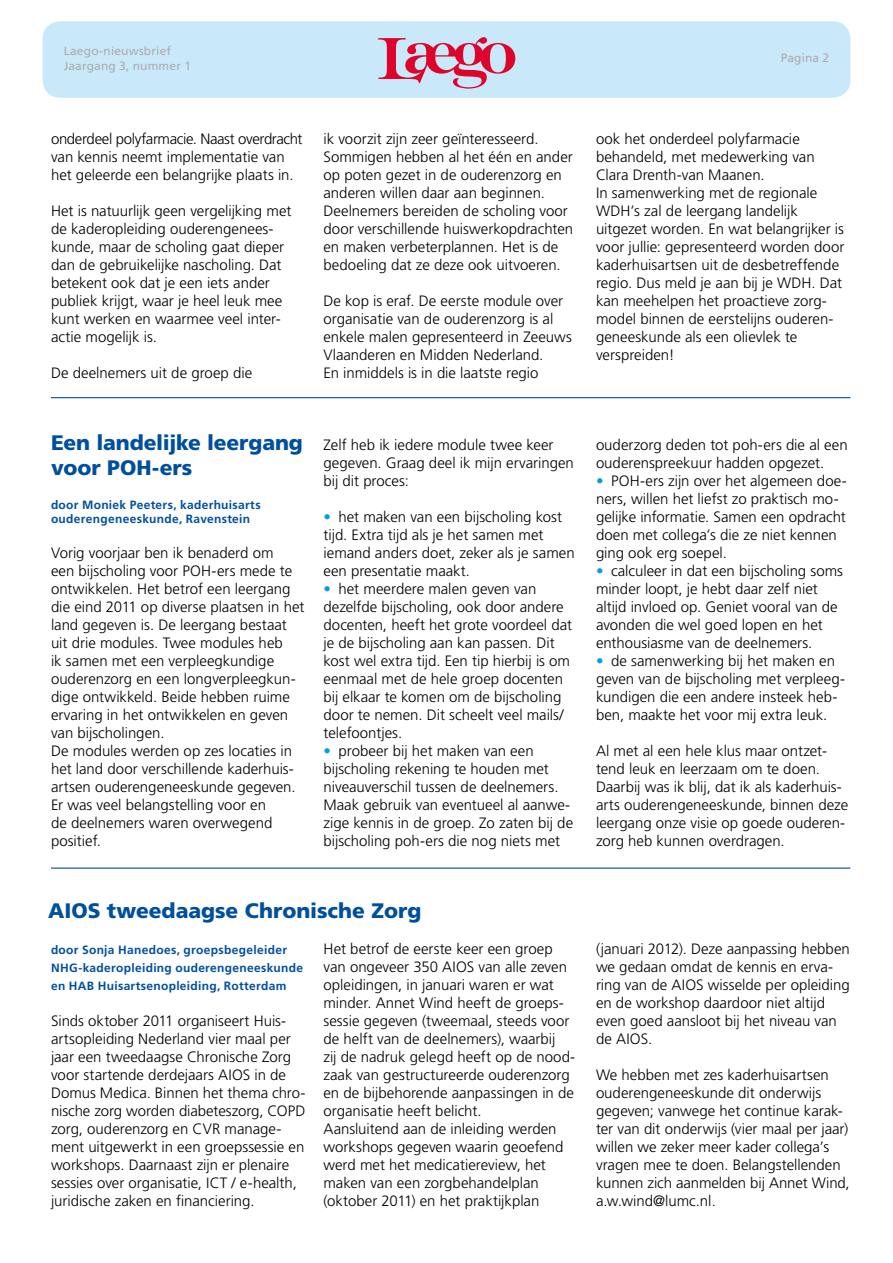
<style>
.page{position:relative;width:893px;height:1263px;background:#fff}
.page>*{position:absolute;margin:0;border:0;box-sizing:border-box;transform-origin:0 0}
.t1{font:900 21px/25.2px "Frutiger";letter-spacing:-.005em;color:#004f9f}
.t2{font:300 15px/18px "Frutiger";color:#000}
.t3{font:700 12px/18px "Frutiger";letter-spacing:.025em;color:#004f9f}
.t4{font:12px/15px "Frutiger";letter-spacing:.01em;color:#acabab}
.s1{color:#009fe3}
</style>
<div class="page">
<div style="left:43px;top:21px;width:807px;height:77px;background:#c9e9fb;border-radius:18px"></div>
<svg style="left:378px;top:37px;width:137px;height:52px"></svg>
<hr style="left:51px;top:397px;width:799px;height:1px;background:#004f9f">
<hr style="left:51px;top:867px;width:799px;height:2px;background:#004f9f">
<p class="t4" style="left:64px;top:44px;width:129px">Laego-nieuwsbrief<br>Jaargang 3, nummer 1</p>
<p class="t4" style="left:781px;top:51px;width:50px">Pagina 2</p>
<p class="t2" style="left:51px;top:130px;width:253px">onderdeel polyfarmacie. Naast overdracht van kennis neemt implementatie van het geleerde een belangrijke plaats in.</p>
<p class="t2" style="left:51px;top:202px;width:242px">Het is natuurlijk geen vergelijking met de kaderopleiding ouderengenees&shy;kunde, maar de scholing gaat dieper dan de gebruikelijke nascholing. Dat betekent ook dat je een iets ander publiek krijgt, waar je heel leuk mee kunt werken en waarmee veel inter&shy;actie mogelijk is.</p>
<p class="t2" style="left:51px;top:364px;width:203px">De deelnemers uit de groep die</p>
<p class="t2" style="left:323px;top:130px;width:251px">ik voorzit zijn zeer geïnteresseerd.<br>Sommigen hebben al het één en ander op poten gezet in de ouderenzorg en anderen willen daar aan beginnen.<br>Deelnemers bereiden de scholing voor door verschillende huiswerkopdrachten en maken verbeterplannen. Het is de bedoeling dat ze deze ook uitvoeren.</p>
<p class="t2" style="left:323px;top:292px;width:250px">De kop is eraf. De eerste module over organisatie van de ouderenzorg is al enkele malen gepresenteerd in Zeeuws Vlaanderen en Midden Nederland.<br>En inmiddels is in die laatste regio</p>
<h1 class="t1" style="left:51px;top:430px;width:253px">Een landelijke leergang voor POH-ers</h1>
<p class="t3" style="left:51px;top:497px;width:211px;line-height:14.4px">door Moniek Peeters, kaderhuisarts ouderengeneeskunde, Ravenstein</p>
<p class="t2" style="left:51px;top:544px;width:255px">Vorig voorjaar ben ik benaderd om<br>een bijscholing voor POH-ers mede te ontwikkelen. Het betrof een leergang die eind 2011 op diverse plaatsen in het land gegeven is. De leergang bestaat uit drie modules. Twee modules heb<br>ik samen met een verpleegkundige ouderenzorg en een longverpleegkun&shy;dige ontwikkeld. Beide hebben ruime ervaring in het ontwikkelen en geven van bijscholingen.<br>De modules werden op zes locaties in het land door verschillende kaderhuis&shy;artsen ouderengeneeskunde gegeven.<br>Er was veel belangstelling voor en<br>de deelnemers waren overwegend positief.</p>
<p class="t2" style="left:323px;top:436px;width:252px">Zelf heb ik iedere module twee keer gegeven. Graag deel ik mijn ervaringen bij dit proces:</p>
<p class="t2" style="left:323px;top:508px;width:253px"><span class="s1">•</span> het maken van een bijscholing kost tijd. Extra tijd als je het samen met iemand anders doet, zeker als je samen een presentatie maakt.</p>
<p class="t2" style="left:323px;top:580px;width:250px"><span class="s1">•</span> het meerdere malen geven van dezelfde bijscholing, ook door andere docenten, heeft het grote voordeel dat je de bijscholing aan kan passen. Dit kost wel extra tijd. Een tip hierbij is om eenmaal met de hele groep docenten bij elkaar te komen om de bijscholing door te nemen. Dit scheelt veel mails/ telefoontjes.</p>
<p class="t2" style="left:323px;top:742px;width:251px"><span class="s1">•</span> probeer bij het maken van een bijscholing rekening te houden met niveauverschil tussen de deelnemers.<br>Maak gebruik van eventueel al aanwe&shy;zige kennis in de groep. Zo zaten bij de bijscholing poh-ers die nog niets met</p>
<h1 class="t1" style="left:48px;top:898px;width:375px">AIOS tweedaagse Chronische Zorg</h1>
<p class="t2" style="left:596px;top:130px;width:250px">ook het onderdeel polyfarmacie behandeld, met medewerking van Clara Drenth-van Maanen.<br>In samenwerking met de regionale WDH’s zal de leergang landelijk uitgezet worden. En wat belangrijker is voor jullie: gepresenteerd worden door kaderhuisartsen uit de desbetreffende regio. Dus meld je aan bij je WDH. Dat kan meehelpen het proactieve zorg&shy;model binnen de eerstelijns ouderen&shy;geneeskunde als een olievlek te verspreiden!</p>
<p class="t2" style="left:596px;top:436px;width:253px">ouderzorg deden tot poh-ers die al een ouderenspreekuur hadden opgezet.</p>
<p class="t2" style="left:596px;top:472px;width:252px"><span class="s1">•</span> POH-ers zijn over het algemeen doe&shy;ners, willen het liefst zo praktisch mo&shy;gelijke informatie. Samen een opdracht doen met collega’s die ze niet kennen ging ook erg soepel.</p>
<p class="t2" style="left:596px;top:562px;width:248px"><span class="s1">•</span> calculeer in dat een bijscholing soms minder loopt, je hebt daar zelf niet altijd invloed op. Geniet vooral van de avonden die wel goed lopen en het enthousiasme van de deelnemers.</p>
<p class="t2" style="left:596px;top:652px;width:251px"><span class="s1">•</span> de samenwerking bij het maken en geven van de bijscholing met verpleeg&shy;kundigen die een andere insteek heb&shy;ben, maakte het voor mij extra leuk.</p>
<p class="t2" style="left:596px;top:742px;width:254px">Al met al een hele klus maar ontzet&shy;tend leuk en leerzaam om te doen.<br>Daarbij was ik blij, dat ik als kaderhuis&shy;arts ouderengeneeskunde, binnen deze leergang onze visie op goede ouderen&shy;zorg heb kunnen overdragen.</p>
<p class="t3" style="left:51px;top:941px;width:254px">door Sonja Hanedoes, groepsbegeleider<br>NHG-kaderopleiding ouderengeneeskunde en HAB Huisartsenopleiding, Rotterdam</p>
<p class="t2" style="left:51px;top:1012px;width:256px">Sinds oktober 2011 organiseert Huis&shy;artsopleiding Nederland vier maal per jaar een tweedaagse Chronische Zorg voor startende derdejaars AIOS in de Domus Medica. Binnen het thema chro&shy;nische zorg worden diabeteszorg, COPD zorg, ouderenzorg en CVR manage&shy;ment uitgewerkt in een groepssessie en workshops. Daarnaast zijn er plenaire sessies over organisatie, ICT / e-health, juridische zaken en financiering.</p>
<p class="t2" style="left:323px;top:940px;width:253px">Het betrof de eerste keer een groep van ongeveer 350 AIOS van alle zeven opleidingen, in januari waren er wat minder. Annet Wind heeft de groeps&shy;sessie gegeven (tweemaal, steeds voor de helft van de deelnemers), waarbij<br>zij de nadruk gelegd heeft op de nood&shy;zaak van gestructureerde ouderenzorg en de bijbehorende aanpassingen in de organisatie heeft belicht.<br>Aansluitend aan de inleiding werden workshops gegeven waarin geoefend werd met het medicatiereview, het maken van een zorgbehandelplan (oktober 2011) en het praktijkplan</p>
<p class="t2" style="left:596px;top:940px;width:255px">(januari 2012). Deze aanpassing hebben we gedaan omdat de kennis en erva&shy;ring van de AIOS wisselde per opleiding en de workshop daardoor niet altijd even goed aansloot bij het niveau van de AIOS.</p>
<p class="t2" style="left:596px;top:1066px;width:255px">We hebben met zes kaderhuisartsen ouderengeneeskunde dit onderwijs gegeven; vanwege het continue karak&shy;ter van dit onderwijs (vier maal per jaar) willen we zeker meer kader collega’s vragen mee te doen. Belangstellenden kunnen zich aanmelden bij Annet Wind, a.w.wind@lumc.nl.</p>
</div>
